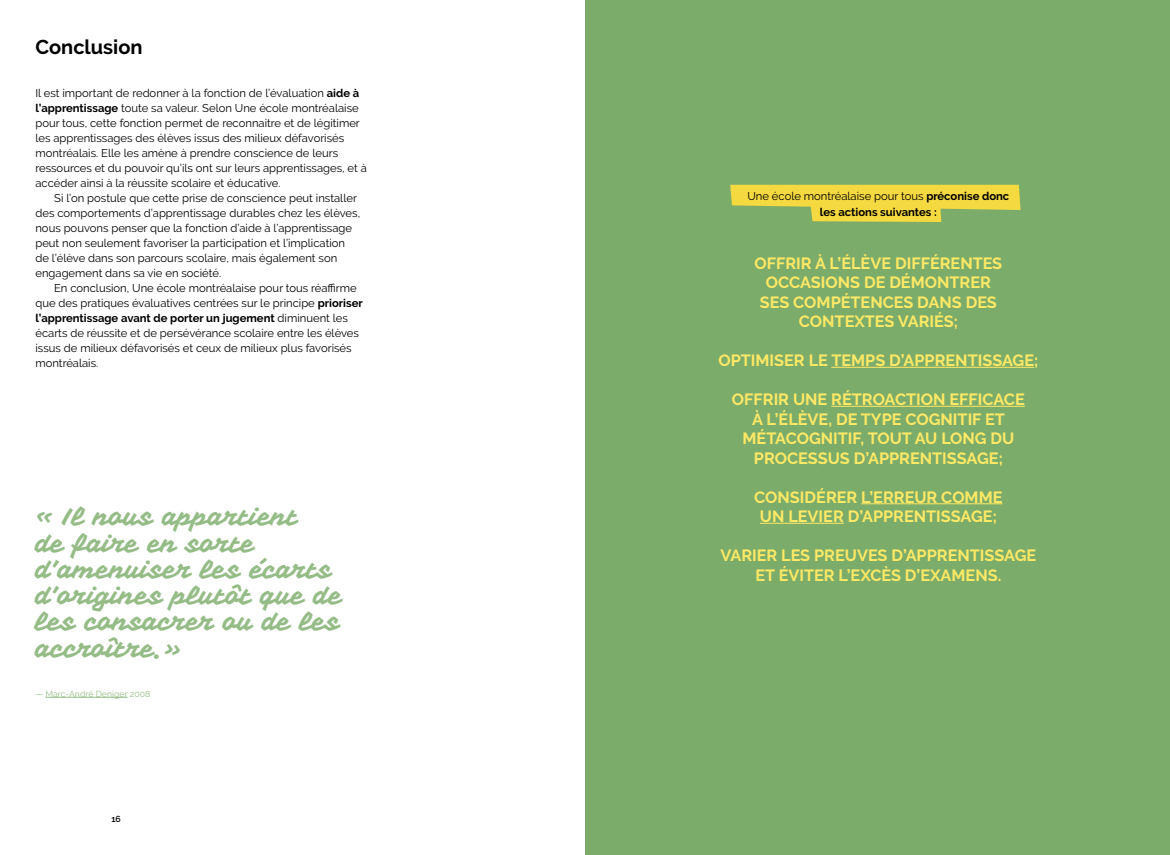
<style>
.page{position:relative;width:1170px;height:855px;background:#fff}
.page>*{position:absolute;margin:0;border:0;box-sizing:border-box;transform-origin:0 0}
.t1{font:25px/26.2px "Vampiro One";color:#7bac69}
.t2{font:700 20px "Raleway";color:#000}
.t3{font:700 16.25px/19.5px "Raleway";color:#ffe966;text-align:center}
.t4{font:11.25px/15px "Raleway";color:#000}
.t5{font:700 11.25px/16.5px "Raleway";color:#000;text-align:center}
.t6{font:8.75px "Raleway";color:#7bac69}
.t7{font:600 8.75px "Raleway";color:#000}
.s1{font-weight:700}
.s2{font-weight:400}
</style>
<div class="page">
<div style="left:585px;top:0;width:585px;height:855px;background:#7bac69"></div>
<hr style="left:46px;top:697px;width:82px;height:1px;background:#7bac69">
<svg style="left:730px;top:185px;width:291px;height:37px"></svg>
<hr style="left:831px;top:367px;width:203px;height:1px;background:#ffe966">
<hr style="left:831px;top:406px;width:194px;height:1px;background:#ffe966">
<hr style="left:861px;top:503px;width:142px;height:1px;background:#ffe966">
<hr style="left:760px;top:523px;width:84px;height:1px;background:#ffe966">
<h2 class="t2" style="left:35px;top:36px;width:109px">Conclusion</h2>
<p class="t4" style="left:35px;top:85px;width:333px">Il est important de redonner à la fonction de l’évaluation <span class="s1">aide à l’apprentissage</span> toute sa valeur. Selon Une école montréalaise pour tous, cette fonction permet de reconnaitre et de légitimer les apprentissages des élèves issus des milieux défavorisés montréalais. Elle les amène à prendre conscience de leurs ressources et du pouvoir qu’ils ont sur leurs apprentissages, et à accéder ainsi à la réussite scolaire et éducative.</p>
<p class="t4" style="left:35px;top:190px;width:326px;text-indent:19px">Si l’on postule que cette prise de conscience peut installer des comportements d’apprentissage durables chez les élèves, nous pouvons penser que la fonction d’aide à l’apprentissage peut non seulement favoriser la participation et l’implication de l’élève dans son parcours scolaire, mais également son engagement dans sa vie en société.</p>
<p class="t4" style="left:35px;top:280px;width:329px;text-indent:19px">En conclusion, Une école montréalaise pour tous réaffirme que des pratiques évaluatives centrées sur le principe <span class="s1">prioriser l’apprentissage avant de porter un jugement</span> diminuent les écarts de réussite et de persévé rance scolaire entre les élèves issus de milieux défavorisés et ceux de milieux plus favorisés montréalais.</p>
<h1 class="t1" style="left:35px;top:504px;width:308px">« Il nous appartient<br>de faire en sorte d’amenuiser les écarts d’origines plutôt que de les consacrer ou de les accroître.»</h1>
<p class="t6" style="left:35px;top:688px;width:116px">— Marc-André Deniger 2008</p>
<p class="t7" style="left:111px;top:814px;width:11px">16</p>
<p class="t5" style="left:747px;top:187px;width:263px"><span class="s2">Une école montréalaise pour tous</span> préconise donc les actions suivantes :</p>
<h3 class="t3" style="left:754px;top:253px;width:249px">OFFRIR À L’ÉLÈVE DIFFÉRENTES<br>OCCASIONS DE DÉMONTRER<br>SES COMPÉTENCES DANS DES<br>CONTEXTES VARIÉS;</h3>
<h3 class="t3" style="left:718px;top:351px;width:321px">OPTIMISER LE TEMPS D’APPRENTISSAGE;</h3>
<h3 class="t3" style="left:732px;top:390px;width:294px">OFFRIR UNE RÉTROACTION EFFICACE<br>À L’ÉLÈVE, DE TYPE COGNITIF ET<br>MÉTACOGNITIF, TOUT AU LONG DU<br>PROCESSUS D’APPRENTISSAGE;</h3>
<h3 class="t3" style="left:754px;top:487px;width:250px">CONSIDÉRER L’ERREUR COMME<br>UN LEVIER D’APPRENTISSAGE;</h3>
<h3 class="t3" style="left:720px;top:546px;width:317px">VARIER LES PREUVES D’APPRENTISSAGE<br>ET ÉVITER L’EXCÈS D’EXAMENS.</h3>
</div>
